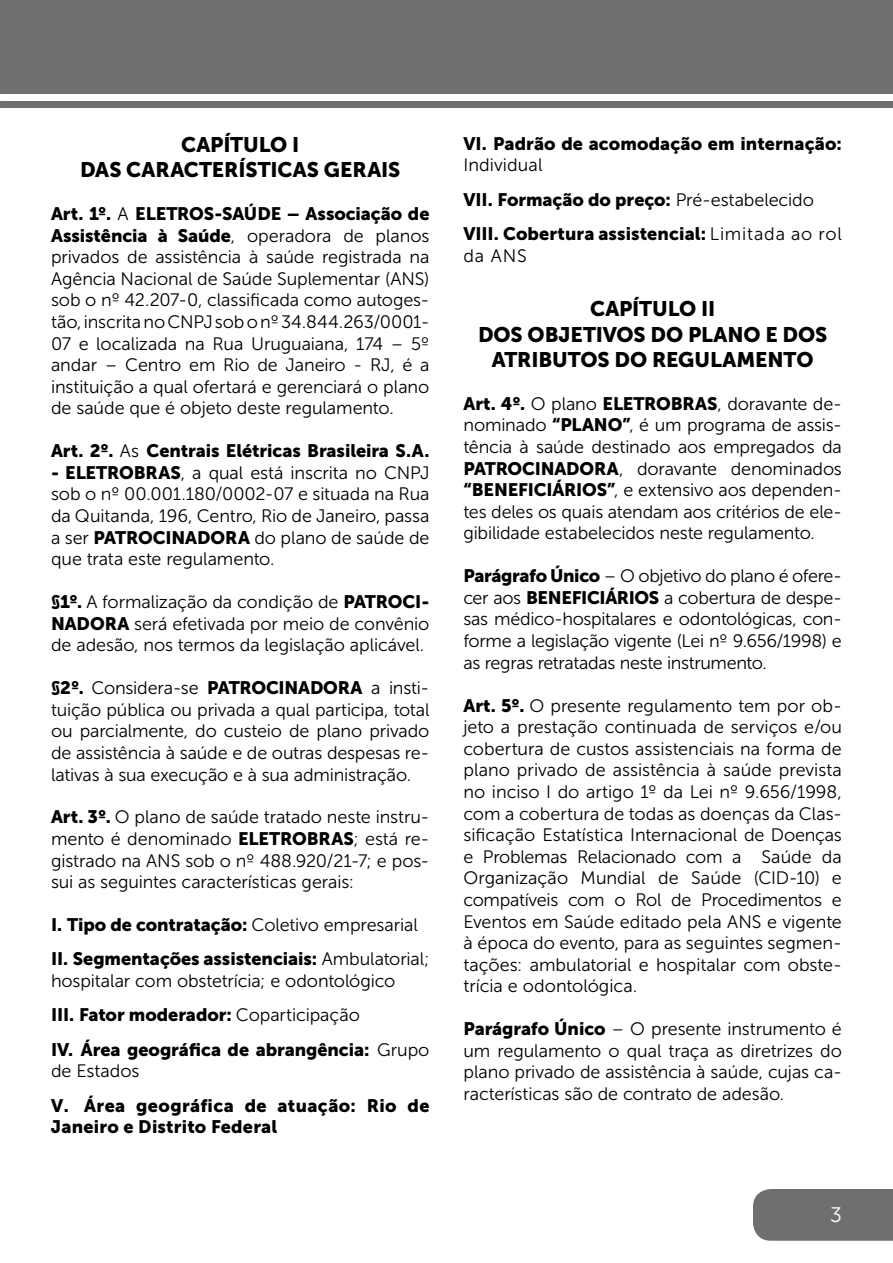
<style>
.page{position:relative;width:893px;height:1263px;background:#fff}
.page>*{position:absolute;margin:0;border:0;box-sizing:border-box;transform-origin:0 0}
.t1{font:21px/25.2px "Museo Sans 900";letter-spacing:-.005em;color:#000;text-align:center}
.t2{font:21px "Museo Sans 300";color:#fff}
.t3{font:18px/21.6px "Museo Sans 300";letter-spacing:-.005em;color:#000;text-align:justify}
.t4{font:18px/34.3px "Museo Sans 900";color:#000}
.s1{font-family:"Museo Sans 300"}
.s2{font-family:"Museo Sans 900"}
</style>
<div class="page">
<div style="left:753px;top:1189px;width:140px;height:52px;background:#706f6f"></div>
<div style="left:0;top:101px;width:893px;height:6px;background:#706f6f"></div>
<div style="left:0;top:0;width:893px;height:94px;background:#706f6f"></div>
<p class="t1" style="left:80px;top:132px;width:322px">CAPÍTULO I<br>DAS CARACTERÍSTICAS GERAIS</p>
<p class="t4" style="left:51px;top:196px;width:380px">Art. 1º. <span class="s1">A</span> ELETROS-SAÚDE – Associação de</p>
<p class="t3" style="left:51px;top:225px;width:380px"><span class="s2">Assistência à Saúde</span>, operadora de planos privados de assistência à saúde registrada na Agência Nacional de Saúde Suplementar (ANS) sob o nº 42.207-0, classificada como autoges&shy;tão, inscrita no CNPJ sob o nº 34.844.263/0001- 07 e localizada na Rua Uruguaiana, 174 – 5º andar – Centro em Rio de Janeiro - RJ, é a instituição a qual ofertará e gerenciará o plano de saúde que é objeto deste regulamento.</p>
<p class="t4" style="left:51px;top:434px;width:380px">Art. 2º. <span class="s1">As</span> Centrais Elétricas Brasileira S.A.</p>
<p class="t3" style="left:51px;top:462px;width:380px"><span class="s2">- ELETROBRAS</span>, a qual está inscrita no CNPJ sob o nº 00.001.180/0002-07 e situada na Rua da Quitanda, 196, Centro, Rio de Janeiro, passa a ser <span class="s2">PATROCINADORA</span> do plano de saúde de que trata este regulamento.</p>
<p class="t3" style="left:51px;top:591px;width:380px"><span class="s2">§1º.</span> A formalização da condição de <span class="s2">PATROCI-NADORA</span> será efetivada por meio de convênio de adesão, nos termos da legislação aplicável.</p>
<p class="t3" style="left:51px;top:677px;width:380px"><span class="s2">§2º.</span> Considera-se <span class="s2">PATROCINADORA</span> a insti&shy;tuição pública ou privada a qual participa, total ou parcialmente, do custeio de plano privado de assistência à saúde e de outras despesas re&shy;lativas à sua execução e à sua administração.</p>
<p class="t3" style="left:51px;top:806px;width:380px"><span class="s2">Art. 3º.</span> O plano de saúde tratado neste instru&shy;mento é denominado <span class="s2">ELETROBRAS</span>; está re&shy;gistrado na ANS sob o nº 488.920/21-7; e pos&shy;sui as seguintes características gerais:</p>
<p class="t4" style="left:51px;top:907px;width:380px">I. Tipo de contratação: <span class="s1">Coletivo empresarial<br></span>II. Segmentações assistenciais: <span class="s1">Ambulatorial;</span></p>
<p class="t3" style="left:51px;top:970px;width:346px">hospitalar com obstetrícia; e odontológico</p>
<p class="t4" style="left:51px;top:998px;width:380px">III. Fator moderador: <span class="s1">Coparticipação<br></span>IV. Área geográfica de abrangência: <span class="s1">Grupo</span></p>
<p class="t3" style="left:51px;top:1060px;width:90px">de Estados</p>
<p class="t4" style="left:51px;top:1094px;width:380px;line-height:21.6px">V. Área geográfica de atuação: Rio de<br>Janeiro e Distrito Federal</p>
<p class="t4" style="left:463px;top:126px;width:380px">VI. Padrão de acomodação em internação:</p>
<p class="t3" style="left:463px;top:154px;width:81px">Individual</p>
<p class="t4" style="left:463px;top:182px;width:380px">VII. Formação do preço: <span class="s1">Pré-estabelecido<br></span>VIII. Cobertura assistencial: <span class="s1">Limitada ao rol</span></p>
<p class="t3" style="left:463px;top:245px;width:65px">da ANS</p>
<p class="t1" style="left:478px;top:296px;width:351px">CAPÍTULO II<br>DOS OBJETIVOS DO PLANO E DOS<br>ATRIBUTOS DO REGULAMENTO</p>
<p class="t3" style="left:463px;top:393px;width:380px"><span class="s2">Art. 4º.</span> O plano <span class="s2">ELETROBRAS</span>, doravante de&shy;nominado <span class="s2">“PLANO”</span>, é um programa de assis&shy;tência à saúde destinado aos empregados da <span class="s2">PATROCINADORA</span>, doravante denominados <span class="s2">“BENEFICIÁRIOS”</span>, e extensivo aos dependen&shy;tes deles os quais atendam aos critérios de ele&shy;gibilidade estabelecidos neste regulamento.</p>
<p class="t3" style="left:463px;top:565px;width:380px"><span class="s2">Parágrafo Único</span> – O objetivo do plano é ofere&shy;cer aos <span class="s2">BENEFICIÁRIOS</span> a cobertura de despe&shy;sas médico-hospitalares e odontológicas, con&shy;forme a legislação vigente (Lei nº 9.656/1998) e as regras retratadas neste instrumento.</p>
<p class="t3" style="left:463px;top:695px;width:380px"><span class="s2">Art. 5º.</span> O presente regulamento tem por ob&shy;jeto a prestação continuada de serviços e/ou cobertura de custos assistenciais na forma de plano privado de assistência à saúde prevista no inciso I do artigo 1º da Lei nº 9.656/1998, com a cobertura de todas as doenças da Clas&shy;sificação Estatística Internacional de Doenças e Problemas Relacionado com a Saúde da Organização Mundial de Saúde (CID-10) e compatíveis com o Rol de Procedimentos e Eventos em Saúde editado pela ANS e vigente à época do evento, para as seguintes segmen&shy;tações: ambulatorial e hospitalar com obste&shy;trícia e odontológica.</p>
<p class="t3" style="left:463px;top:1018px;width:380px"><span class="s2">Parágrafo Único</span> – O presente instrumento é um regulamento o qual traça as diretrizes do plano privado de assistência à saúde, cujas ca&shy;racterísticas são de contrato de adesão.</p>
<p class="t2" style="left:830px;top:1203px;width:13px">3</p>
</div>
